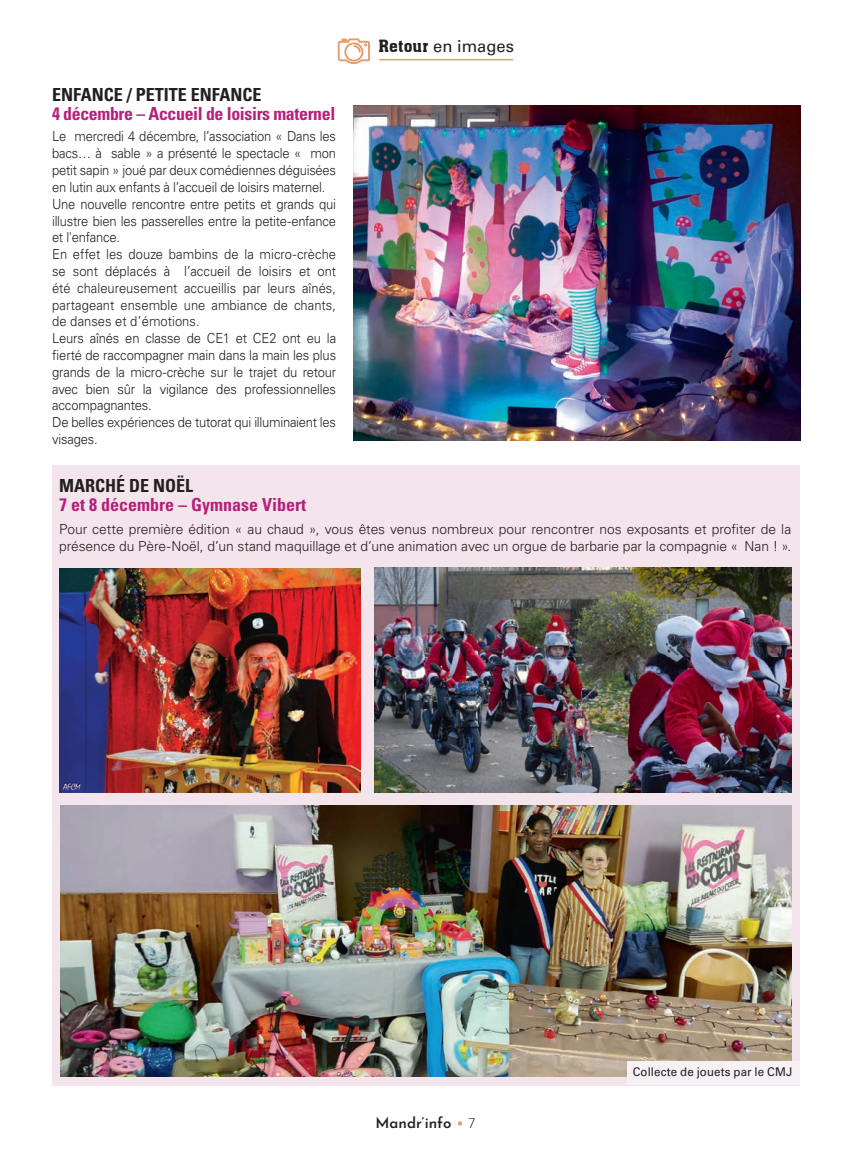
<style>
.page{position:relative;width:851px;height:1149px;background:#fff}
.page>*{position:absolute;margin:0;border:0;box-sizing:border-box;transform-origin:0 0}
.t1{font:700 condensed 18px "Univers LT Std";letter-spacing:-.02em;color:#b5207a}
.t2{font:700 condensed 18px "Univers LT Std";color:#231f20}
.t3{font:700 condensed 18px "Univers LT Std";color:#b5207a}
.t4{font:16.5px "Univers LT Std";color:#231f20}
.t5{font:600 15px "Josefin Sans";letter-spacing:-.005em;color:#231f20}
.t6{font:300 13.8px/16.8px "Univers LT Std";letter-spacing:-.01em;color:#231f20;scale:.94 1}
.t7{font:300 13.8px/16.8px "Univers LT Std";letter-spacing:-.01em;color:#231f20}
.t8{font:12px "Univers LT Std";letter-spacing:.01em;color:#231f20;scale:.96 1}
.s1{font-family:"Aachen";font-weight:700}
.s2{color:#e69d6b}
.s3{font-weight:300}
</style>
<div class="page">
<hr style="left:379px;top:59px;width:134px;height:1px;background:#e69d6b">
<svg style="left:337px;top:38px;width:33px;height:26px"></svg>
<div style="left:52px;top:465px;width:747px;height:619px;background:#f4e5ec"></div>
<img style="left:353px;top:106px;width:447px;height:334px">
<img style="left:60px;top:568px;width:300px;height:224px">
<img style="left:60px;top:805px;width:731px;height:271px">
<img style="left:374px;top:568px;width:417px;height:224px">
<div style="left:627px;top:1060px;width:172px;height:24px;background:#f7f0f4"></div>
<h1 class="t2" style="left:52px;top:84px;width:211px">ENFANCE / PETITE ENFANCE</h1>
<h1 class="t1" style="left:52px;top:103px;width:285px">4 décembre – Accueil de loisirs maternel</h1>
<p class="t6" style="left:52px;top:128px;width:303px">Le mercredi 4 décembre, l’association « Dans les bacs… à sable » a présenté le spectacle « mon petit sapin » joué par deux comédiennes déguisées en lutin aux enfants à l’accueil de loisirs maternel.<br>Une nouvelle rencontre entre petits et grands qui illustre bien les passerelles entre la petite-enfance et l'enfance.<br>En effet les douze bambins de la micro-crèche se sont déplacés à l’accueil de loisirs et ont été chaleureusement accueillis par leurs aînés, partageant ensemble une ambiance de chants, de danses et d’émotions.<br>Leurs aînés en classe de CE1 et CE2 ont eu la fierté de raccompagner main dans la main les plus grands de la micro-crèche sur le trajet du retour avec bien sûr la vigilance des professionnelles accompagnantes.<br>De belles expériences de tutorat qui illuminaient les visages.</p>
<p class="t4" style="left:378px;top:36px;width:137px"><span class="s1">Retour</span> en images</p>
<h1 class="t2" style="left:59px;top:474px;width:135px">MARCHÉ DE NOËL</h1>
<h1 class="t3" style="left:59px;top:493px;width:248px">7 et 8 décembre – Gymnase Vibert</h1>
<p class="t7" style="left:59px;top:520px;width:733px">Pour cette première édition « au chaud », vous êtes venus nombreux pour rencontrer nos exposants et profiter de la présence du Père-Noël, d’un stand maquillage et d’une animation avec un orgue de barbarie par la compagnie « Nan ! ».</p>
<p class="t5" style="left:375px;top:1111px;width:102px">Mandr’info <span class="s2">•</span> <span class="s3">7</span></p>
<p class="t8" style="left:632px;top:1063px;width:168px">Collecte de jouets par le CMJ</p>
</div>
